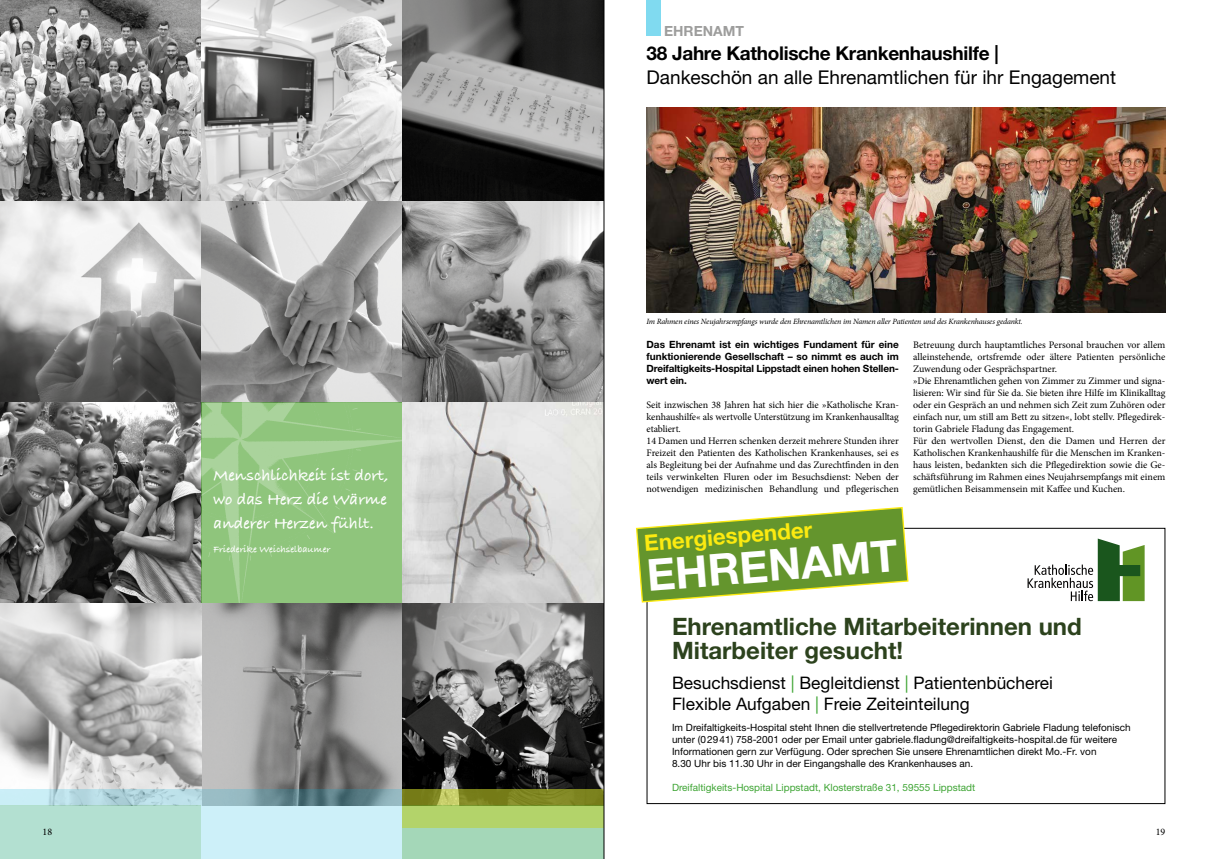
<style>
.page{position:relative;width:1208px;height:859px;background:#fff}
.page>*{position:absolute;margin:0;border:0;box-sizing:border-box;transform-origin:0 0}
.t1{font:700 44.1px "Helvetica Neue";color:#fff}
.t2{font:700 24px/24px "Helvetica Neue";color:#2c421d}
.t3{font:700 22.3px "Helvetica Neue";color:#fcea10}
.t4{font:19px "Helvetica Neue";color:#000}
.t5{font:700 19px "Helvetica Neue";letter-spacing:-.015em;color:#000}
.t6{font:17.3px/20.7px "Helvetica Neue";color:#000}
.t7{font:700 17px/24px "Bradley Hand ITCTT";color:#fff;text-align:justify}
.t8{font:700 14px "Helvetica Neue";color:#9d9d9c}
.t9{font:10px/12px "Minion Pro";letter-spacing:-.005em;color:#000}
.t10{font:10px/12px "Helvetica Neue";color:#000}
.t11{font:700 10px/12px "Helvetica Neue";letter-spacing:-.01em;color:#000;text-align:justify}
.t12{font:10px "Helvetica Neue";color:#3fa535}
.t13{font:700 10px "Bradley Hand ITCTT";color:#fff}
.t14{font:italic 8px "Minion Pro";letter-spacing:-.02em;color:#000}
.s1{color:#3fa535}
</style>
<div class="page">
<img style="left:0;top:0;width:604px;height:789px">
<svg style="left:201px;top:402px;width:202px;height:202px;fill:#8fc57c"></svg>
<img style="left:646px;top:108px;width:519px;height:204px">
<svg style="left:1027px;top:539px;width:117px;height:62px"></svg>
<svg style="left:636px;top:506px;width:273px;height:97px"></svg>
<svg style="left:0;top:789px;width:403px;height:70px;fill:#cdf0f9"></svg>
<div style="left:0;top:805px;width:201px;height:54px;background:#b3e0d1"></div>
<svg style="left:403px;top:789px;width:201px;height:16px;fill:#7d831f"></svg>
<svg style="left:403px;top:805px;width:201px;height:54px;fill:#a4d7b8"></svg>
<div style="left:646px;top:0;width:14px;height:36px;background:#80daf0"></div>
<hr style="left:604px;top:0;width:1px;height:859px;background:#000">
<h3 class="t8" style="left:664px;top:22px;width:81px">EHRENAMT</h3>
<h3 class="t7" style="left:214px;top:463px;width:176px">Menschlichkeit ist dort, wo das Herz die Wärme anderer Herzen fühlt.</h3>
<p class="t13" style="left:214px;top:542px;width:118px">Friederike Weichselbaumer</p>
<h3 class="t5" style="left:646px;top:41px;width:353px">38 Jahre Katholische Krankenhaushilfe |</h3>
<h3 class="t4" style="left:646px;top:66px;width:471px">Dankeschön an alle Ehrenamtlichen für ihr Engagement</h3>
<p class="t14" style="left:646px;top:316px;width:378px">Im Rahmen eines Neujahrsempfangs wurde den Ehrenamtlichen im Namen aller Patienten und des Krankenhauses gedankt.</p>
<p class="t9" style="left:913px;top:339px;width:254px">Betreuung durch hauptamtliches Personal brauchen vor allem alleinstehende, ortsfremde oder ältere Patienten persönliche Zuwendung oder Gesprächspartner.<br>»Die Ehrenamtlichen gehen von Zimmer zu Zimmer und signa&shy;lisieren: Wir sind für Sie da. Sie bieten ihre Hilfe im Klinikalltag oder ein Gespräch an und nehmen sich Zeit zum Zuhören oder einfach nur, um still am Bett zu sitzen«, lobt stellv. Pflegedirek&shy;torin Gabriele Fladung das Engagement.<br>Für den wertvollen Dienst, den die Damen und Herren der Katholischen Krankenhaushilfe für die Menschen im Kranken&shy;haus leisten, bedankten sich die Pflegedirektion sowie die Ge&shy;schäftsführung im Rahmen eines Neujahrsempfangs mit einem gemütlichen Beisammensein mit Kaffee und Kuchen.</p>
<p class="t11" style="left:646px;top:338px;width:254px">Das Ehrenamt ist ein wichtiges Fundament für eine funktionierende Gesellschaft – so nimmt es auch im Dreifaltigkeits-Hospital Lippstadt einen hohen Stellen&shy;wert ein.</p>
<p class="t9" style="left:646px;top:399px;width:254px">Seit inzwischen 38 Jahren hat sich hier die »Katholische Kran&shy;kenhaushilfe« als wertvolle Unterstützung im Krankenhausalltag etabliert.<br>14 Damen und Herren schenken derzeit mehrere Stunden ihrer Freizeit den Patienten des Katholischen Krankenhauses, sei es als Begleitung bei der Aufnahme und das Zurechtfinden in den teils verwinkelten Fluren oder im Besuchsdienst: Neben der notwendigen medizinischen Behandlung und pflegerischen</p>
<h3 class="t3" style="left:643px;top:528px;width:170px;rotate:-4deg">Energiespender</h3>
<h1 class="t1" style="left:645px;top:547px;width:253px;rotate:-4deg">EHRENAMT</h1>
<h2 class="t2" style="left:672px;top:614px;width:411px">Ehrenamtliche Mitarbeiterinnen und<br>Mitarbeiter gesucht!</h2>
<h3 class="t6" style="left:672px;top:673px;width:382px">Besuchsdienst <span class="s1">|</span> Begleitdienst <span class="s1">|</span> Patientenbücherei<br>Flexible Aufgaben <span class="s1">|</span> Freie Zeiteinteilung</h3>
<p class="t10" style="left:672px;top:721px;width:460px">Im Dreifaltigkeits-Hospital steht Ihnen die stellvertretende Pflegedirektorin Gabriele Fladung telefonisch unter (02941) 758-2001 oder per Email unter gabriele.fladung@dreifaltigkeits-hospital.de für weitere Informationen gern zur Verfügung. Oder sprechen Sie unsere Ehrenamtlichen direkt Mo.-Fr. von<br>8.30 Uhr bis 11.30 Uhr in der Eingangshalle des Krankenhauses an.</p>
<p class="t12" style="left:672px;top:781px;width:305px">Dreifaltigkeits-Hospital Lippstadt, Klosterstraße 31, 59555 Lippstadt</p>
<p class="t9" style="left:43px;top:826px;width:11px">18</p>
<p class="t9" style="left:1155px;top:826px;width:11px">19</p>
</div>
